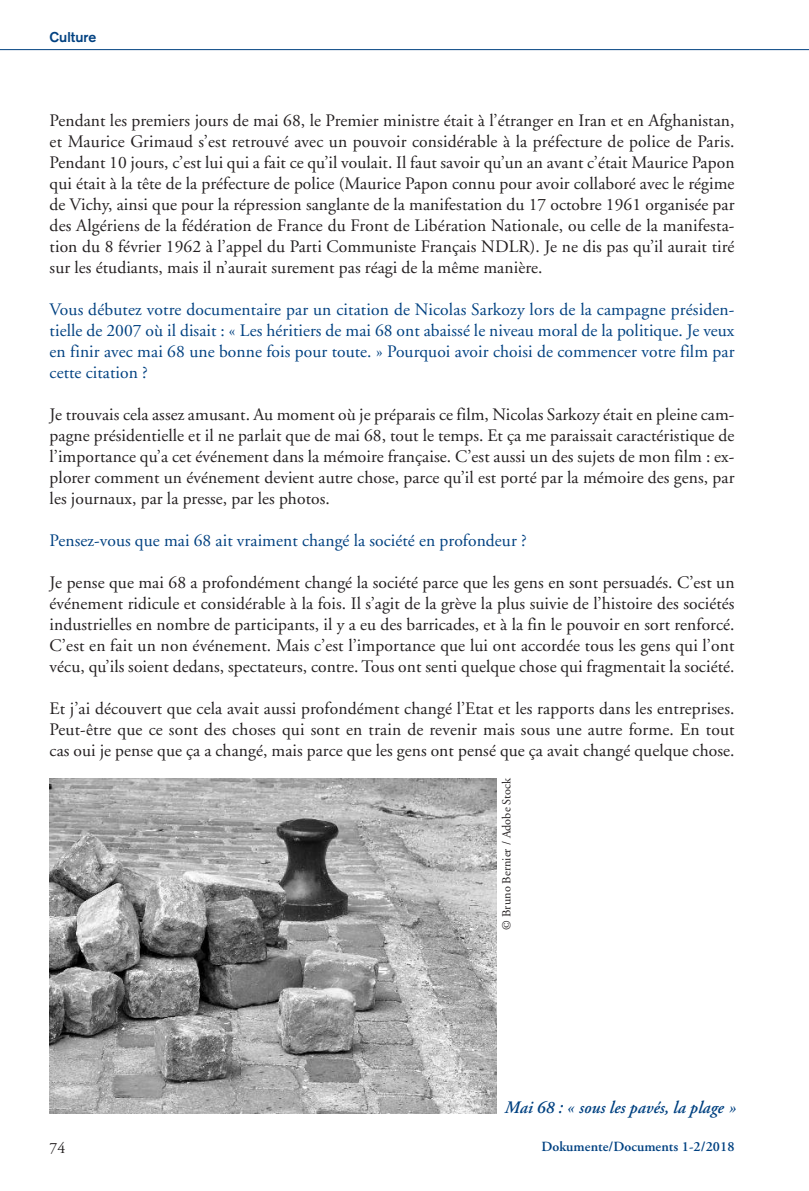
<style>
.page{position:relative;width:809px;height:1191px;background:#fff}
.page>*{position:absolute;margin:0;border:0;box-sizing:border-box;transform-origin:0 0}
.t1{font:17.5px/21px "Adobe Garamond";letter-spacing:.005em;color:#231f20;text-align:justify}
.t2{font:17.5px/21px "Adobe Garamond";letter-spacing:.005em;color:#014181;text-align:justify}
.t3{font:italic 600 17.5px "Adobe Garamond";letter-spacing:.005em;color:#014181}
.t4{font:15.75px "Adobe Garamond";color:#231f20}
.t5{font:600 14px "Adobe Garamond";letter-spacing:.005em;color:#014181}
.t6{font:700 14px "Akzidenz Grotesk";letter-spacing:.005em;color:#014181}
.t7{font:12.25px "Adobe Garamond";letter-spacing:.005em;color:#231f20}
</style>
<div class="page">
<hr style="left:0;top:49px;width:809px;height:1px;background:#014181">
<img style="left:50px;top:778px;width:446px;height:335px">
<p class="t6" style="left:50px;top:32px;width:48px">Culture</p>
<p class="t1" style="left:50px;top:111px;width:686px">Pendant les premiers jours de mai 68, le Premier ministre était à l’étranger en Iran et en Afghanistan, et Maurice Grimaud s’est retrouvé avec un pouvoir considérable à la préfecture de police de Paris.<br>Pendant 10 jours, c’est lui qui a fait ce qu’il voulait. Il faut savoir qu’un an avant c’était Maurice Papon qui était à la tête de la préfecture de police (Maurice Papon connu pour avoir collaboré avec le régime de Vichy, ainsi que pour la répression sanglante de la manifestation du 17 octobre 1961 organisée par des Algériens de la fédération de France du Front de Libération Nationale, ou celle de la manifesta&shy;tion du 8 février 1962 à l’appel du Parti Communiste Français NDLR). Je ne dis pas qu’il aurait tiré sur les étudiants, mais il n’aurait surement pas réagi de la même manière.</p>
<p class="t2" style="left:50px;top:300px;width:686px">Vous débutez votre documentaire par un citation de Nicolas Sarkozy lors de la campagne présiden&shy;tielle de 2007 où il disait : « Les héritiers de mai 68 ont abaissé le niveau moral de la politique. Je veux en finir avec mai 68 une bonne fois pour toute. » Pourquoi avoir choisi de commencer votre film par cette citation ?</p>
<p class="t1" style="left:50px;top:405px;width:686px">Je trouvais cela assez amusant. Au moment où je préparais ce film, Nicolas Sarkozy était en pleine cam&shy;pagne présidentielle et il ne parlait que de mai 68, tout le temps. Et ça me paraissait caractéristique de l’importance qu’a cet événement dans la mémoire française. C’est aussi un des sujets de mon film : ex&shy;plorer comment un événement devient autre chose, parce qu’il est porté par la mémoire des gens, par les journaux, par la presse, par les photos.</p>
<p class="t2" style="left:50px;top:531px;width:478px">Pensez-vous que mai 68 ait vraiment changé la société en profondeur ?</p>
<p class="t1" style="left:50px;top:573px;width:686px">Je pense que mai 68 a profondément changé la société parce que les gens en sont persuadés. C’est un événement ridicule et considérable à la fois. Il s’agit de la grève la plus suivie de l’histoire des sociétés industrielles en nombre de participants, il y a eu des barricades, et à la fin le pouvoir en sort renforcé.<br>C’est en fait un non événement. Mais c’est l’importance que lui ont accordée tous les gens qui l’ont vécu, qu’ils soient dedans, spectateurs, contre. Tous ont senti quelque chose qui fragmentait la société.</p>
<p class="t1" style="left:50px;top:699px;width:686px">Et j’ai découvert que cela avait aussi profondément changé l’Etat et les rapports dans les entreprises.<br>Peut-être que ce sont des choses qui sont en train de revenir mais sous une autre forme. En tout cas oui je pense que ça a changé, mais parce que les gens ont pensé que ça avait changé quelque chose.</p>
<p class="t7" style="left:501px;top:929px;width:153px;rotate:-90deg">© Bruno Bernier / Adobe Stock</p>
<p class="t3" style="left:504px;top:1100px;width:232px">Mai 68 : « sous les pavés, la plage »</p>
<p class="t4" style="left:50px;top:1141px;width:17px">74</p>
<p class="t5" style="left:541px;top:1141px;width:194px">Dokumente/Documents 1-2/2018</p>
</div>
